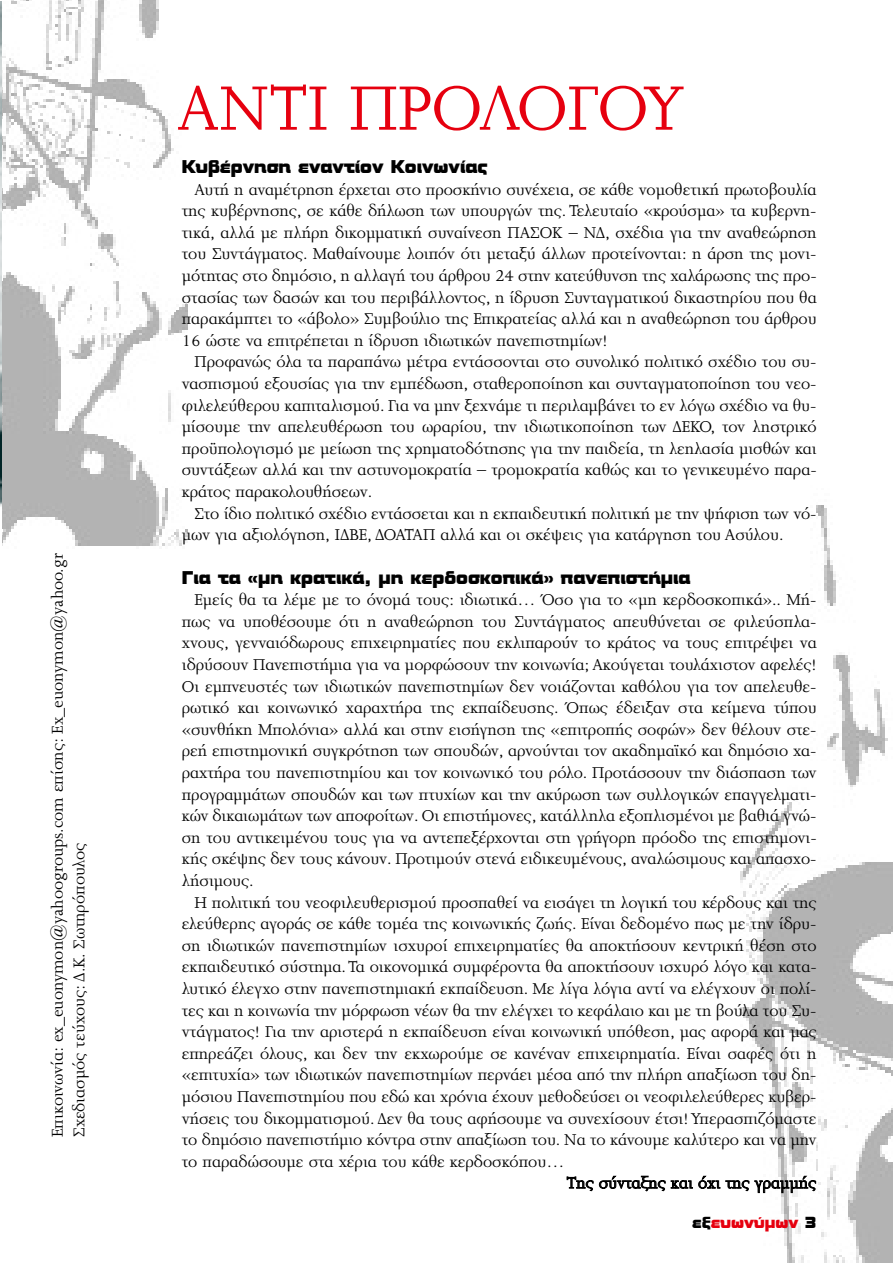
<style>
.page{position:relative;width:893px;height:1263px;background:#fff}
.page>*{position:absolute;margin:0;border:0;box-sizing:border-box;transform-origin:0 0}
.t1{font:72px "Joanna Hel";color:#e6000f}
.t2{font:18px/21.6px "Joanna Hel";color:#000;text-align:justify}
.t3{font:17.25px "Bolt ITC Hell Alternative";color:#000}
.t4{font:15px "Bolt ITC Hell Alternative";color:#e6000f}
.s1{color:#000}
</style>
<div class="page">
<img style="left:0;top:0;width:188px;height:546px">
<img style="left:741px;top:505px;width:152px;height:758px">
<img style="left:0;top:2px;width:1px;height:544px">
<p class="t2" style="left:47px;top:1137px;width:585px;rotate:-90deg">Επικοινωνία: ex_euonymon@yahoogroups.com επίσης: Ex_euonymon@yahoo.gr<br>Σχεδιασµός τεύχους: ∆.Κ. Σωτηρόπουλος</p>
<h1 class="t1" style="left:177px;top:70px;width:509px">ΑΝΤΙ ΠΡΟΛΟΓΟΥ</h1>
<p class="t3" style="left:182px;top:157px;width:307px">Κυβέρνηση εναντίον Κοινωνίας</p>
<p class="t2" style="left:182px;top:178px;width:636px;text-indent:13px">Αυτή η αναµέτρηση έρχεται στο προσκήνιο συνέχεια, σε κάθε νοµοθετική πρωτοβουλία της κυβέρνησης, σε κάθε δήλωση των υπουργών της. Τελευταίο «κρούσµα» τα κυβερνη&shy;τικά, αλλά µε πλήρη δικοµµατική συναίνεση ΠΑΣΟΚ – Ν∆, σχέδια για την αναθεώρηση του Συντάγµατος. Μαθαίνουµε λοιπόν ότι µεταξύ άλλων προτείνονται: η άρση της µονι&shy;µότητας στο δηµόσιο, η αλλαγή του άρθρου 24 στην κατεύθυνση της χαλάρωσης της προ&shy;στασίας των δασών και του περιβάλλοντος, η ίδρυση Συνταγµατικού δικαστηρίου που θα παρακάµπτει το «άβολο» Συµβούλιο της Επικρατείας αλλά και η αναθεώρηση του άρθρου 16 ώστε να επιτρέπεται η ίδρυση ιδιωτικών πανεπιστηµίων!</p>
<p class="t2" style="left:182px;top:351px;width:636px;text-indent:13px">Προφανώς όλα τα παραπάνω µέτρα εντάσσονται στο συνολικό πολιτικό σχέδιο του συ&shy;νασπισµού εξουσίας για την εµπέδωση, σταθεροποίηση και συνταγµατοποίηση του νεο&shy;φιλελεύθερου καπιταλισµού. Για να µην ξεχνάµε τι περιλαµβάνει το εν λόγω σχέδιο να θυ&shy;µίσουµε την απελευθέρωση του ωραρίου, την ιδιωτικοποίηση των ∆ΕΚΟ, τον ληστρικό προϋπολογισµό µε µείωση της χρηµατοδότησης για την παιδεία, τη λεηλασία µισθών και συντάξεων αλλά και την αστυνοµοκρατία – τροµοκρατία καθώς και το γενικευµένο παρα&shy;κράτος παρακολουθήσεων.</p>
<p class="t2" style="left:182px;top:502px;width:636px;text-indent:13px">Στο ίδιο πολιτικό σχέδιο εντάσσεται και η εκπαιδευτική πολιτική µε την ψήφιση των νό&shy;µων για αξιολόγηση, Ι∆ΒΕ, ∆ΟΑΤΑΠ αλλά και οι σκέψεις για κατάργηση του Ασύλου.</p>
<p class="t3" style="left:182px;top:568px;width:510px">Για τα «µη κρατικά, µη κερδοσκοπικά» πανεπιστήµια</p>
<p class="t2" style="left:182px;top:589px;width:636px;text-indent:13px">Εµείς θα τα λέµε µε το όνοµά τους: ιδιωτικά… Όσο για το «µη κερδοσκοπικά».. Μή&shy;πως να υποθέσουµε ότι η αναθεώρηση του Συντάγµατος απευθύνεται σε φιλεύσπλα&shy;χνους, γενναιόδωρους επιχειρηµατίες που εκλιπαρούν το κράτος να τους επιτρέψει να ιδρύσουν Πανεπιστήµια για να µορφώσουν την κοινωνία; Ακούγεται τουλάχιστον αφελές!<br>Οι εµπνευστές των ιδιωτικών πανεπιστηµίων δεν νοιάζονται καθόλου για τον απελευθε&shy;ρωτικό και κοινωνικό χαραχτήρα της εκπαίδευσης. Όπως έδειξαν στα κείµενα τύπου «συνθήκη Μπολόνια» αλλά και στην εισήγηση της «επιτροπής σοφών» δεν θέλουν στε&shy;ρεή επιστηµονική συγκρότηση των σπουδών, αρνούνται τον ακαδηµαϊκό και δηµόσιο χα&shy;ραχτήρα του πανεπιστηµίου και τον κοινωνικό του ρόλο. Προτάσσουν την διάσπαση των προγραµµάτων σπουδών και των πτυχίων και την ακύρωση των συλλογικών επαγγελµατι&shy;κών δικαιωµάτων των αποφοίτων. Οι επιστήµονες, κατάλληλα εξοπλισµένοι µε βαθιά γνώ&shy;ση του αντικειµένου τους για να αντεπεξέρχονται στη γρήγορη πρόοδο της επιστηµονι&shy;κής σκέψης δεν τους κάνουν. Προτιµούν στενά ειδικευµένους, αναλώσιµους και απασχο&shy;λήσιµους.</p>
<p class="t2" style="left:195px;top:892px;width:624px">Η πολιτική του νεοφιλευθερισµού προσπαθεί να εισάγει τη λογική του κέρδους και της</p>
<p class="t2" style="left:182px;top:913px;width:636px">ελεύθερης αγοράς σε κάθε τοµέα της κοινωνικής ζωής. Είναι δεδοµένο πως µε την ίδρυ-</p>
<p class="t2" style="left:182px;top:935px;width:636px">ση ιδιωτικών πανεπιστηµίων ισχυροί επιχειρηµατίες θα αποκτήσουν κεντρική θέση στο</p>
<p class="t2" style="left:182px;top:956px;width:636px">εκπαιδευτικό σύστηµα.Τα οικονοµικά συµφέροντα θα αποκτήσουν ισχυρό λόγο και κατα-</p>
<p class="t2" style="left:182px;top:978px;width:636px">λυτικό έλεγχο στην πανεπιστηµιακή εκπαίδευση. Με λίγα λόγια αντί να ελέγχουν οι πολί-</p>
<p class="t2" style="left:182px;top:1000px;width:636px">τες και η κοινωνία την µόρφωση νέων θα την ελέγχει το κεφάλαιο και µε τη βούλα του Συ-</p>
<p class="t2" style="left:182px;top:1021px;width:636px">ντάγµατος! Για την αριστερά η εκπαίδευση είναι κοινωνική υπόθεση, µας αφορά και µας</p>
<p class="t2" style="left:182px;top:1043px;width:636px">επηρεάζει όλους, και δεν την εκχωρούµε σε κανέναν επιχειρηµατία. Είναι σαφές ότι η</p>
<p class="t2" style="left:182px;top:1064px;width:636px">«επιτυχία» των ιδιωτικών πανεπιστηµίων περνάει µέσα από την πλήρη απαξίωση του δη-</p>
<p class="t2" style="left:182px;top:1086px;width:636px">µόσιου Πανεπιστηµίου που εδώ και χρόνια έχουν µεθοδεύσει οι νεοφιλελεύθερες κυβερ-</p>
<p class="t2" style="left:182px;top:1108px;width:636px">νήσεις του δικοµµατισµού. ∆εν θα τους αφήσουµε να συνεχίσουν έτσι! Υπερασπιζόµαστε</p>
<p class="t2" style="left:182px;top:1129px;width:636px">το δηµόσιο πανεπιστήµιο κόντρα στην απαξίωση του. Να το κάνουµε καλύτερο και να µην</p>
<p class="t2" style="left:182px;top:1151px;width:384px">το παραδώσουµε στα χέρια του κάθε κερδοσκόπου…</p>
<p class="t2" style="left:567px;top:1172px;width:251px">Της σύνταξης και όχι της γραµµής</p>
<p class="t4" style="left:692px;top:1215px;width:126px"><span class="s1">εξ</span>ευωνύµων <span class="s1">3</span></p>
</div>
